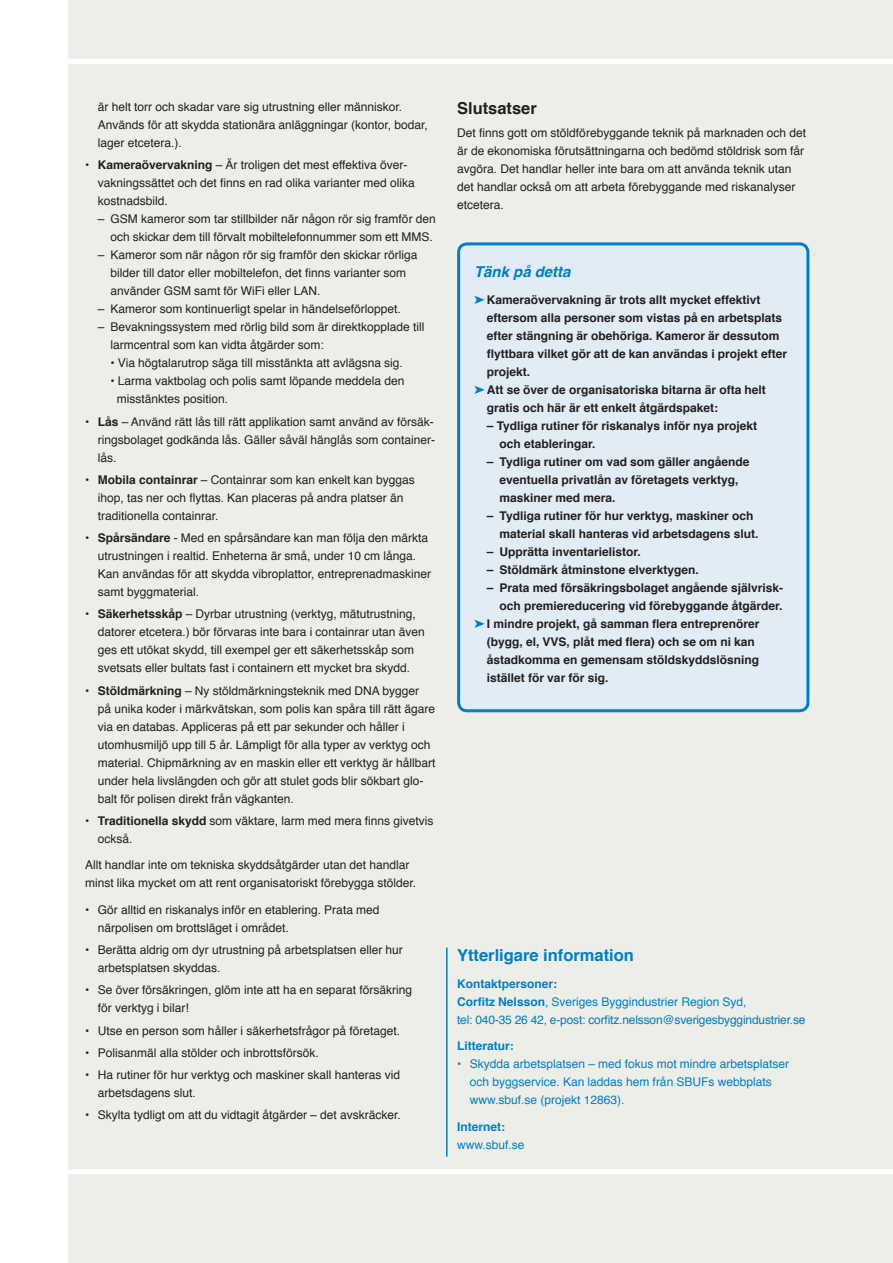
<style>
.page{position:relative;width:893px;height:1263px;background:#fff}
.page>*{position:absolute;margin:0;border:0;box-sizing:border-box;transform-origin:0 0}
.Mellanrubbe{font:700 16.5px "Helvetica";color:#007ec5}
.Mellanrubbe-2{font:700 16.5px "Helvetica";color:#231f20}
.Mellanrubbe_2{font:italic 700 15px "Helvetica";color:#007ec5}
.Brödtext{font:12px/18px "Helvetica";color:#231f20}
.Brödtext-2{font:700 12px/18px "Helvetica";color:#231f20}
.Kontakt_o_Litteratur{font:12px/18px "Helvetica";color:#007ec5}
.Kontakt_o_Litteratur-2{font:700 12px "Helvetica";color:#007ec5}
.s1{font-weight:700}
.s2{color:#007ec5}
</style>
<div class="page">
<div style="left:68px;top:0;width:825px;height:1263px;background:#eeeee9"></div>
<div style="left:66px;top:1169px;width:827px;height:5px;background:#fff"></div>
<div style="left:64px;top:59px;width:829px;height:5px;background:#fff"></div>
<hr style="left:446px;top:947px;width:2px;height:210px;background:#007ec5">
<div style="left:459px;top:244px;width:349px;height:467px;background:#e1ecf7;border-radius:9px"></div>
<div style="left:457px;top:242px;width:352px;height:470px;border:3px solid #007ec5;border-radius:9px"></div>
<p class="Brödtext" style="left:98px;top:98px;width:331px">är helt torr och skadar vare sig utrustning eller människor.<br>Används för att skydda stationära anläggningar (kontor, bodar, lager etcetera.).</p>
<p class="Brödtext" style="left:98px;top:156px;width:318px;text-indent:-13px">• <span class="s1">Kameraövervakning</span> – Är troligen det mest effektiva över&shy;vakningssättet och det finns en rad olika varianter med olika kostnadsbild.</p>
<p class="Brödtext" style="left:98px;top:210px;width:340px;text-align:right">– GSM kameror som tar stillbilder när någon rör sig framför den och skickar dem till förvalt mobiltelefonnummer som ett MMS.</p>
<p class="Brödtext" style="left:111px;top:246px;width:308px;text-indent:-13px">– Kameror som när någon rör sig framför den skickar rörliga bilder till dator eller mobiltelefon, det finns varianter som använder GSM samt för WiFi eller LAN.</p>
<p class="Brödtext" style="left:98px;top:300px;width:304px">– Kameror som kontinuerligt spelar in händelseförloppet.</p>
<p class="Brödtext" style="left:111px;top:318px;width:315px;text-indent:-13px">– Bevakningssystem med rörlig bild som är direktkopplade till larmcentral som kan vidta åtgärder som:</p>
<p class="Brödtext" style="left:111px;top:354px;width:294px">• Via högtalarutrop säga till misstänkta att avlägsna sig.</p>
<p class="Brödtext" style="left:117px;top:372px;width:289px;text-indent:-6px">• Larma vaktbolag och polis samt löpande meddela den misstänktes position.</p>
<p class="Brödtext" style="left:98px;top:413px;width:339px;text-align:justify;text-indent:-13px">• <span class="s1">Lås</span> – Använd rätt lås till rätt applikation samt använd av försäk&shy;ringsbolaget godkända lås. Gäller såväl hänglås som container&shy;lås.</p>
<p class="Brödtext" style="left:98px;top:471px;width:319px;text-indent:-13px">• <span class="s1">Mobila containrar</span> – Containrar som kan enkelt kan byggas ihop, tas ner och flyttas. Kan placeras på andra platser än traditionella containrar.</p>
<p class="Brödtext" style="left:98px;top:529px;width:335px;text-indent:-13px">• <span class="s1">Spårsändare</span> - Med en spårsändare kan man följa den märkta utrustningen i realtid. Enheterna är små, under 10 cm långa.<br>Kan användas för att skydda vibroplattor, entreprenadmaskiner samt byggmaterial.</p>
<p class="Brödtext" style="left:98px;top:605px;width:328px;text-indent:-13px">• <span class="s1">Säkerhetsskåp</span> – Dyrbar utrustning (verktyg, mätutrustning, datorer etcetera.) bör förvaras inte bara i containrar utan även ges ett utökat skydd, till exempel ger ett säkerhetsskåp som svetsats eller bultats fast i containern ett mycket bra skydd.</p>
<p class="Brödtext" style="left:98px;top:682px;width:339px;text-indent:-13px">• <span class="s1">Stöldmärkning</span> – Ny stöldmärkningsteknik med DNA bygger på unika koder i märkvätskan, som polis kan spåra till rätt ägare via en databas. Appliceras på ett par sekunder och håller i utomhusmiljö upp till 5 år. Lämpligt för alla typer av verktyg och material. Chipmärkning av en maskin eller ett verktyg är hållbart under hela livslängden och gör att stulet gods blir sökbart glo&shy;balt för polisen direkt från vägkanten.</p>
<p class="Brödtext" style="left:98px;top:812px;width:337px;text-indent:-13px">• <span class="s1">Traditionella skydd</span> som väktare, larm med mera finns givetvis också.</p>
<p class="Brödtext" style="left:85px;top:856px;width:333px">Allt handlar inte om tekniska skyddsåtgärder utan det handlar minst lika mycket om att rent organisatoriskt förebygga stölder.</p>
<p class="Brödtext" style="left:98px;top:901px;width:283px;text-indent:-13px">• Gör alltid en riskanalys inför en etablering. Prata med närpolisen om brottsläget i området.</p>
<p class="Brödtext" style="left:98px;top:941px;width:307px;text-indent:-13px">• Berätta aldrig om dyr utrustning på arbetsplatsen eller hur arbetsplatsen skyddas.</p>
<p class="Brödtext" style="left:98px;top:981px;width:316px;text-indent:-13px">• Se över försäkringen, glöm inte att ha en separat försäkring för verktyg i bilar!</p>
<p class="Brödtext" style="left:85px;top:1022px;width:317px">• Utse en person som håller i säkerhetsfrågor på företaget.</p>
<p class="Brödtext" style="left:85px;top:1044px;width:235px">• Polisanmäl alla stölder och inbrottsförsök.</p>
<p class="Brödtext" style="left:98px;top:1066px;width:304px;text-indent:-13px">• Ha rutiner för hur verktyg och maskiner skall hanteras vid arbetsdagens slut.</p>
<p class="Brödtext" style="left:85px;top:1106px;width:317px">• Skylta tydligt om att du vidtagit åtgärder – det avskräcker.</p>
<p class="Mellanrubbe-2" style="left:457px;top:95px;width:81px">Slutsatser</p>
<p class="Brödtext" style="left:457px;top:124px;width:351px">Det finns gott om stöldförebyggande teknik på marknaden och det är de ekonomiska förutsättningarna och bedömd stöldrisk som får avgöra. Det handlar heller inte bara om att använda teknik utan det handlar också om att arbeta förebyggande med riskanalyser etcetera.</p>
<p class="Mellanrubbe_2" style="left:474px;top:259px;width:98px">Tänk på detta</p>
<p class="Brödtext-2" style="left:487px;top:290px;width:302px;text-indent:-13px"><span class="s2">➤</span>Kameraövervakning är trots allt mycket effektivt eftersom alla personer som vistas på en arbetsplats efter stängning är obehöriga. Kameror är dessutom flyttbara vilket gör att de kan användas i projekt efter projekt.</p>
<p class="Brödtext-2" style="left:487px;top:380px;width:281px;text-indent:-13px"><span class="s2">➤</span>Att se över de organisatoriska bitarna är ofta helt gratis och här är ett enkelt åtgärdspaket:</p>
<p class="Brödtext-2" style="left:500px;top:416px;width:259px;text-indent:-13px">– Tydliga rutiner för riskanalys inför nya projekt och etableringar.</p>
<p class="Brödtext-2" style="left:500px;top:452px;width:251px;text-indent:-13px">– Tydliga rutiner om vad som gäller angående eventuella privatlån av företagets verktyg, maskiner med mera.</p>
<p class="Brödtext-2" style="left:500px;top:506px;width:260px;text-indent:-13px">– Tydliga rutiner för hur verktyg, maskiner och material skall hanteras vid arbetsdagens slut.</p>
<p class="Brödtext-2" style="left:487px;top:542px;width:155px">– Upprätta inventarielistor.</p>
<p class="Brödtext-2" style="left:487px;top:560px;width:213px">– Stöldmärk åtminstone elverktygen.</p>
<p class="Brödtext-2" style="left:487px;top:578px;width:298px;text-align:right">– Prata med försäkringsbolaget angående självrisk&shy;och premiereducering vid förebyggande åtgärder.</p>
<p class="Brödtext-2" style="left:487px;top:614px;width:274px;text-indent:-13px"><span class="s2">➤</span>I mindre projekt, gå samman flera entreprenörer (bygg, el, VVS, plåt med flera) och se om ni kan åstadkomma en gemensam stöldskyddslösning istället för var för sig.</p>
<p class="Mellanrubbe" style="left:457px;top:942px;width:178px">Ytterligare information</p>
<p class="Kontakt_o_Litteratur-2" style="left:457px;top:974px;width:102px">Kontaktpersoner:</p>
<p class="Kontakt_o_Litteratur" style="left:457px;top:993px;width:291px"><span class="s1">Corfitz Nelsson</span>, Sveriges Byggindustrier Region Syd,</p>
<p class="Kontakt_o_Litteratur" style="left:457px;top:1011px;width:350px">tel: 040-35 26 42, e-post: corfitz.nelsson@sverigesbyggindustrier.se</p>
<p class="Kontakt_o_Litteratur-2" style="left:457px;top:1036px;width:58px">Litteratur:</p>
<p class="Kontakt_o_Litteratur" style="left:470px;top:1055px;width:321px;text-indent:-13px">• Skydda arbetsplatsen – med fokus mot mindre arbetsplatser och byggservice. Kan laddas hem från SBUFs webbplats www.sbuf.se (projekt 12863).</p>
<p class="Kontakt_o_Litteratur-2" style="left:457px;top:1117px;width:49px">Internet:</p>
<p class="Kontakt_o_Litteratur" style="left:457px;top:1136px;width:69px">www.sbuf.se</p>
</div>
